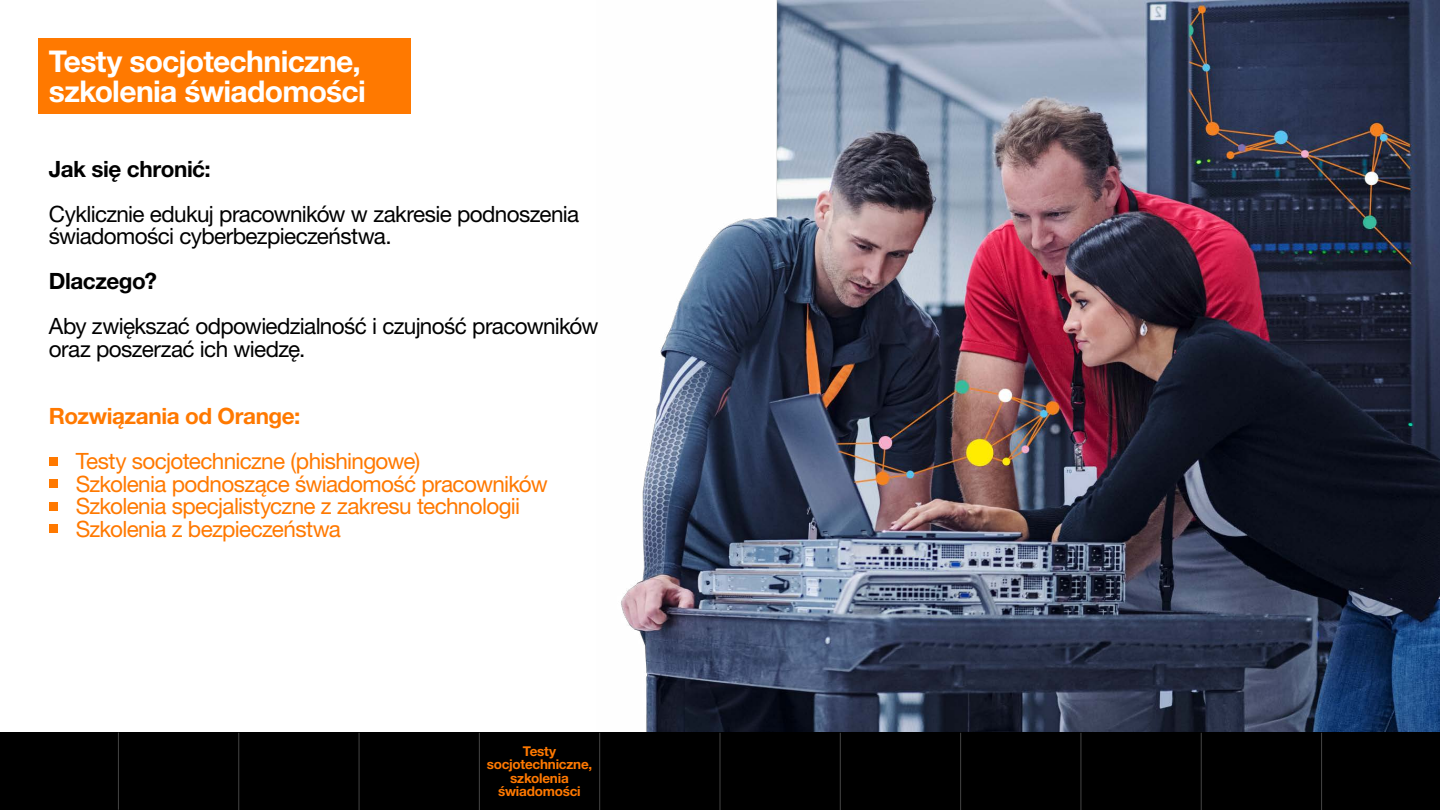
<style>
.page{position:relative;width:1440px;height:810px;background:#fff}
.page>*{position:absolute;margin:0;border:0;box-sizing:border-box;transform-origin:0 0}
.t1{font:700 30px/30px "Helvetica Neue LT Pro";letter-spacing:-.025em;color:#fff}
.t2{font:22.5px/22.5px "Helvetica Neue LT Pro";letter-spacing:-.03em;color:#000}
.t3{font:22.5px/22.5px "Helvetica Neue LT Pro";letter-spacing:-.03em;color:#ff7900}
.t4{font:700 22.5px "Helvetica Neue LT Pro";letter-spacing:-.02em;color:#000}
.t5{font:700 22.5px "Helvetica Neue LT Pro";letter-spacing:-.02em;color:#ff7900}
.t6{font:700 13.5px/13.5px "Helvetica Neue LT Pro";letter-spacing:-.02em;color:#ff7900;text-align:center}
</style>
<div class="page">
<img style="left:596px;top:0;width:844px;height:733px">
<div style="left:38px;top:38px;width:373px;height:76px;background:#ff7900"></div>
<div style="left:49px;top:457px;width:8px;height:8px;background:#ff7900"></div>
<div style="left:49px;top:480px;width:8px;height:8px;background:#ff7900"></div>
<div style="left:49px;top:502px;width:8px;height:8px;background:#ff7900"></div>
<div style="left:49px;top:525px;width:8px;height:8px;background:#ff7900"></div>
<div style="left:0;top:733px;width:1440px;height:77px;background:#000"></div>
<hr style="left:118px;top:733px;width:1px;height:77px;background:#fff">
<hr style="left:238px;top:733px;width:1px;height:77px;background:#fff">
<hr style="left:359px;top:733px;width:1px;height:77px;background:#fff">
<hr style="left:479px;top:733px;width:1px;height:77px;background:#fff">
<hr style="left:599px;top:733px;width:1px;height:77px;background:#fff">
<hr style="left:719px;top:733px;width:2px;height:77px;background:#fff">
<hr style="left:840px;top:733px;width:1px;height:77px;background:#fff">
<hr style="left:960px;top:733px;width:1px;height:77px;background:#fff">
<hr style="left:1080px;top:733px;width:1px;height:77px;background:#fff">
<hr style="left:1201px;top:733px;width:1px;height:77px;background:#fff">
<hr style="left:1321px;top:733px;width:1px;height:77px;background:#fff">
<h1 class="t1" style="left:49px;top:45px;width:319px">Testy socjotechniczne, szkolenia świadomości</h1>
<p class="t4" style="left:49px;top:155px;width:163px">Jak się chronić:</p>
<p class="t2" style="left:49px;top:202px;width:532px">Cyklicznie edukuj pracowników w zakresie podnoszenia świadomości cyberbezpieczeństwa.</p>
<p class="t4" style="left:49px;top:267px;width:109px">Dlaczego?</p>
<p class="t2" style="left:49px;top:315px;width:551px">Aby zwiększać odpowiedzialność i czujność pracowników oraz poszerzać ich wiedzę.</p>
<p class="t5" style="left:49px;top:402px;width:253px">Rozwiązania od Orange:</p>
<p class="t3" style="left:76px;top:450px;width:473px">Testy socjotechniczne (phishingowe)<br>Szkolenia podnoszące świadomość pracowników Szkolenia specjalistyczne z zakresu technologii Szkolenia z bezpieczeństwa</p>
<p class="t6" style="left:487px;top:744px;width:107px">Testy socjotechniczne, szkolenia świadomości</p>
</div>
